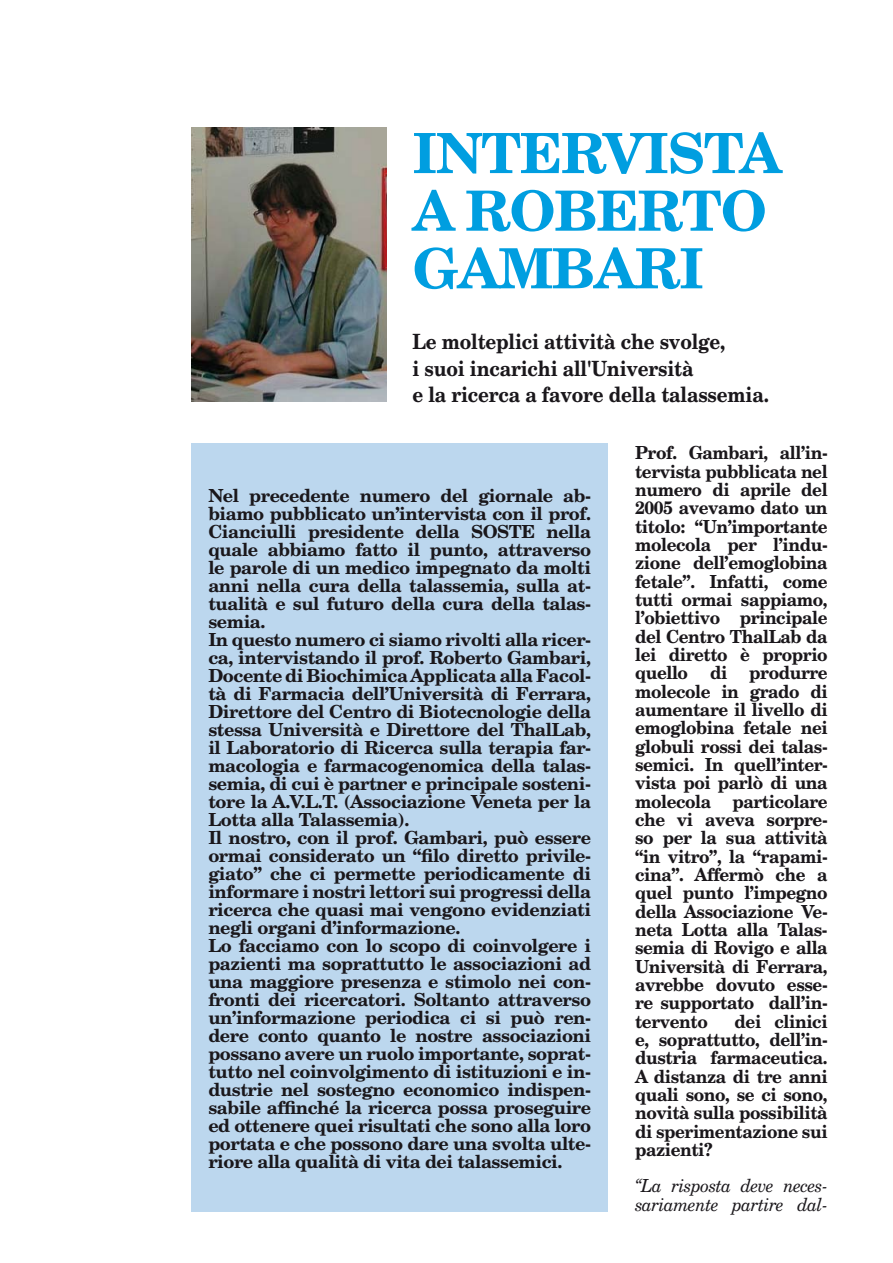
<style>
.page{position:relative;width:893px;height:1263px;background:#fff}
.page>*{position:absolute;margin:0;border:0;box-sizing:border-box;transform-origin:0 0}
.t1{font:700 55.5px/57.6px "New Century Schlbk";color:#009ee0}
.t2{font:700 21px/26.1px "New Century Schlbk";letter-spacing:-.01em;color:#1a171b;scale:.9 1}
.t3{font:700 18px/18px "New Century Schlbk";letter-spacing:-.025em;color:#1a171b}
.t4{font:700 18px/18.3px "New Century Schlbk";letter-spacing:-.025em;color:#1a171b;text-align:justify;scale:.95 1}
.t5{font:italic 18px/18.3px "New Century Schlbk";letter-spacing:-.025em;color:#1a171b;scale:.95 1}
</style>
<div class="page">
<div style="left:191px;top:443px;width:417px;height:769px;background:#bcd7ee"></div>
<img style="left:191px;top:128px;width:196px;height:274px">
<h1 class="t1" style="left:412px;top:122px;width:178px">intervista<br>a roberto gambari</h1>
<p class="t2" style="left:412px;top:328px;width:398px">Le molteplici attività che svolge,<br>i suoi incarichi all'Università<br>e la ricerca a favore della talassemia.</p>
<p class="t3" style="left:208px;top:486px;width:384px">Nel precedente numero del giornale ab&shy;biamo pubblicato un’intervista con il prof.<br>Cianciulli presidente della SOSTE nella quale abbiamo fatto il punto, attraverso le parole di un medico impegnato da molti anni nella cura della talassemia, sulla at&shy;tualità e sul futuro della cura della talas&shy;semia.<br>In questo numero ci siamo rivolti alla ricer&shy;ca, intervistando il prof. Roberto Gambari, Docente di Biochimica Applicata alla Facol&shy;tà di Farmacia dell’Università di Ferrara, Direttore del Centro di Biotecnologie della stessa Università e Direttore del ThalLab, il Laboratorio di Ricerca sulla terapia far&shy;macologia e farmacogenomica della talas&shy;semia, di cui è partner e principale sosteni&shy;tore la A.V.L.T. (Associazione Veneta per la Lotta alla Talassemia).<br>Il nostro, con il prof. Gambari, può essere ormai considerato un “filo diretto privile&shy;giato” che ci permette periodicamente di informare i nostri lettori sui progressi della ricerca che quasi mai vengono evidenziati negli organi d’informazione.<br>Lo facciamo con lo scopo di coinvolgere i pazienti ma soprattutto le associazioni ad una maggiore presenza e stimolo nei con&shy;fronti dei ricercatori. Soltanto attraverso un’informazione periodica ci si può ren&shy;dere conto quanto le nostre associazioni possano avere un ruolo importante, soprat&shy;tutto nel coinvolgimento di istituzioni e in&shy;dustrie nel sostegno economico indispen&shy;sabile affinché la ricerca possa proseguire ed ottenere quei risultati che sono alla loro portata e che possono dare una svolta ulte&shy;riore alla qualità di vita dei talassemici.</p>
<p class="t4" style="left:635px;top:443px;width:204px">Prof. Gambari, all’in&shy;tervista pubblicata nel numero di aprile del 2005 avevamo dato un titolo: “Un’importante molecola per l’indu&shy;zione dell’emoglobina fetale”. Infatti, come tutti ormai sappiamo, l’obiettivo principale del Centro ThalLab da lei diretto è proprio quello di produrre molecole in grado di aumentare il livello di emoglobina fetale nei globuli rossi dei talas&shy;semici. In quell’inter&shy;vista poi parlò di una molecola particolare che vi aveva sorpre&shy;so per la sua attività “in vitro”, la “rapami&shy;cina”. Affermò che a quel punto l’impegno della Associazione Ve&shy;neta Lotta alla Talas&shy;semia di Rovigo e alla Università di Ferrara, avrebbe dovuto esse&shy;re supportato dall’in&shy;tervento</p>
<p class="t4" style="left:635px;top:1011px;width:204px;text-indent:100px">dei clinici e, soprattutto, dell’in&shy;dustria farmaceutica.<br>A distanza di tre anni quali sono, se ci sono, novità sulla possibilità di sperimentazione sui pazienti?</p>
<p class="t5" style="left:635px;top:1177px;width:204px">“La risposta deve neces&shy;sariamente partire dal-</p>
</div>
